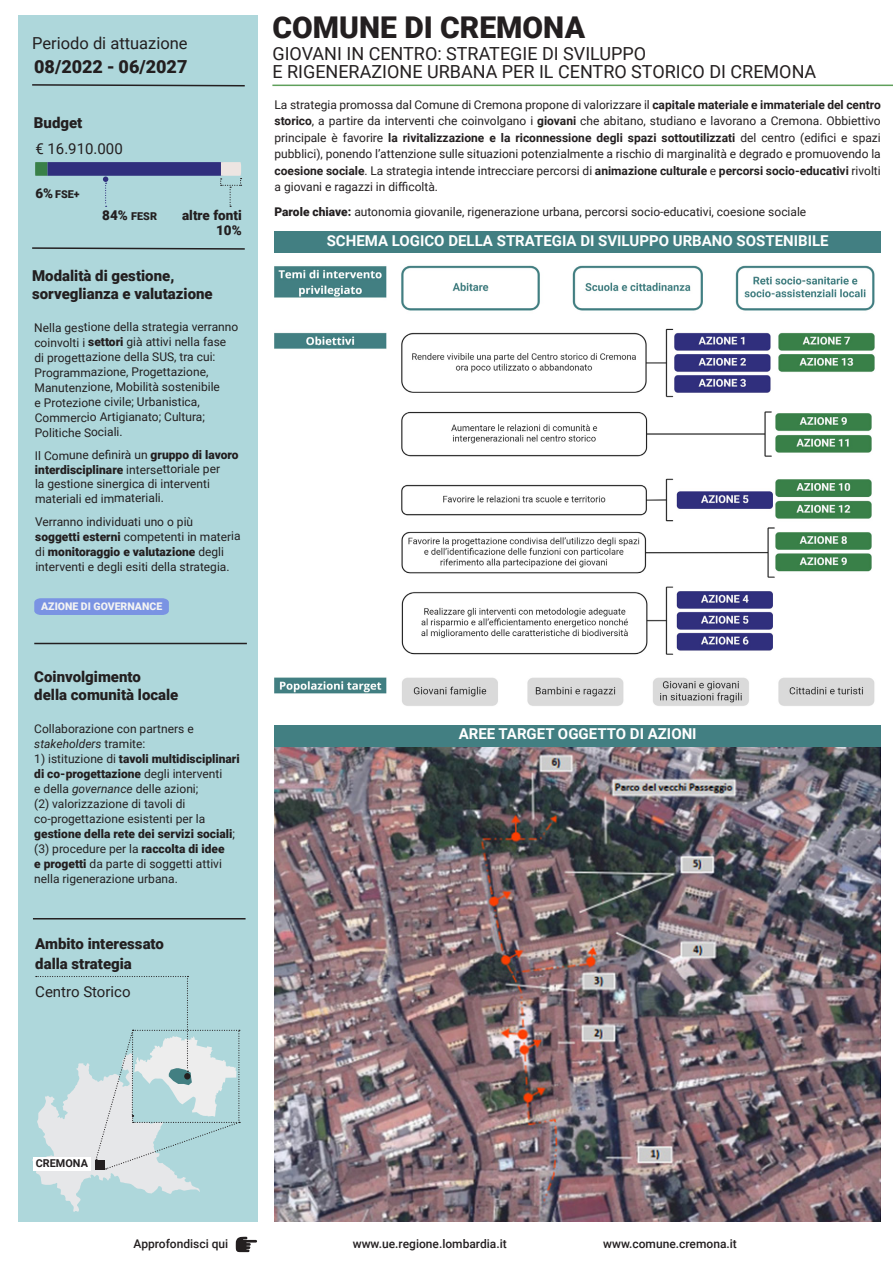
<style>
.page{position:relative;width:893px;height:1263px;background:#fff}
.page>*{position:absolute;margin:0;border:0;box-sizing:border-box;transform-origin:0 0}
.t1{font:900 30px "Roboto";color:#231f20}
.t2{font:18px/18px "Roboto";color:#231f20}
.t3{font:900 18px "Roboto";color:#231f20}
.t4{font:16.5px "Roboto";color:#231f20}
.t5{font:900 15px/18px "Roboto";color:#231f20}
.t6{font:700 15px "Roboto";color:#fff}
.t7{font:15px "Roboto";color:#231f20}
.t8{font:900 13.5px "Roboto";color:#231f20}
.t9{font:12px/15px "Roboto";letter-spacing:-.005em;color:#231f20}
.t10{font:500 12px "Roboto";color:#231f20}
.t11{font:900 10.8px "Roboto";color:#231f20}
.t12{font:700 10.8px "Roboto";color:#231f20}
.t13{font:900 10.5px "Roboto";color:#f3f3f3}
.s1{font-size:13.5px}
.s2{font-weight:900}
.s3{font-style:italic}
.s4{font-weight:700}
</style>
<div class="page">
<div style="left:18px;top:16px;width:239px;height:1206px;background:#aed7db"></div>
<svg style="left:236px;top:1237px;width:21px;height:15px"></svg>
<svg style="left:32px;top:247px;width:213px;height:3px"></svg>
<hr style="left:272px;top:85px;width:621px;height:1px;background:#5fa05b">
<svg style="left:32px;top:84px;width:213px;height:3px"></svg>
<img style="left:274px;top:265px;width:601px;height:441px">
<div style="left:275px;top:231px;width:606px;height:21px;background:#427f82"></div>
<svg style="left:35px;top:162px;width:207px;height:45px"></svg>
<img style="left:275px;top:746px;width:606px;height:476px">
<div style="left:275px;top:725px;width:606px;height:21px;background:#427f82"></div>
<svg style="left:34px;top:598px;width:135px;height:17px"></svg>
<svg style="left:32px;top:976px;width:208px;height:236px"></svg>
<div style="left:33px;top:1157px;width:58px;height:13px;background:#fff"></div>
<hr style="left:34px;top:643px;width:213px;height:1px;background:#231f20">
<hr style="left:33px;top:918px;width:213px;height:1px;background:#231f20">
<h3 class="t4" style="left:32px;top:31px;width:157px">Periodo di attuazione</h3>
<p class="t3" style="left:34px;top:53px;width:155px">08/2022 - 06/2027</p>
<p class="t5" style="left:34px;top:113px;width:50px">Budget</p>
<p class="t7" style="left:35px;top:139px;width:89px">€ 16.910.000</p>
<p class="t11" style="left:35px;top:187px;width:46px"><span class="s1">6%</span> FSE+</p>
<p class="t11" style="left:102px;top:209px;width:56px"><span class="s1">84%</span> FESR</p>
<p class="t8" style="left:182px;top:206px;width:61px">altre fonti</p>
<p class="t8" style="left:216px;top:221px;width:27px">10%</p>
<p class="t5" style="left:32px;top:266px;width:182px">Modalità di gestione, sorveglianza e valutazione</p>
<p class="t9" style="left:34px;top:319px;width:206px">Nella gestione della strategia verranno coinvolti i <span class="s2">settori</span> già attivi nella fase di progettazione della SUS, tra cui:<br>Programmazione, Progettazione, Manutenzione, Mobilità sostenibile<br>e Protezione civile; Urbanistica, Commercio Artigianato; Cultura; Politiche Sociali.</p>
<p class="t9" style="left:35px;top:447px;width:205px;line-height:14.4px">Il Comune definirà un <span class="s2">gruppo di lavoro interdisciplinare</span> intersettoriale per<br>la gestione sinergica di interventi materiali ed immateriali.</p>
<p class="t9" style="left:35px;top:514px;width:207px">Verranno individuati uno o più <span class="s2">soggetti esterni</span> competenti in materia di <span class="s2">monitoraggio e valutazione</span> degli interventi e degli esiti della strategia.</p>
<p class="t13" style="left:41px;top:599px;width:123px">AZIONE DI GOVERNANCE</p>
<p class="t5" style="left:34px;top:667px;width:146px">Coinvolgimento<br>della comunità locale</p>
<p class="t9" style="left:34px;top:721px;width:161px">Collaborazione con partners e <span class="s3">stakeholders</span> tramite:</p>
<p class="t9" style="left:34px;top:751px;width:207px">1) istituzione di <span class="s2">tavoli multidisciplinari di co-progettazione</span> degli interventi<br>e della <span class="s3">governance</span> delle azioni;</p>
<p class="t9" style="left:34px;top:796px;width:202px">(2) valorizzazione di tavoli di co-progettazione esistenti per la <span class="s2">gestione della rete dei servizi sociali</span>;</p>
<p class="t9" style="left:34px;top:841px;width:192px">(3) procedure per la <span class="s2">raccolta di idee e progetti</span> da parte di soggetti attivi nella rigenerazione urbana.</p>
<p class="t5" style="left:35px;top:934px;width:130px">Ambito interessato</p>
<p class="t5" style="left:35px;top:954px;width:98px">dalla strategia</p>
<p class="t7" style="left:35px;top:981px;width:97px">Centro Storico</p>
<p class="t1" style="left:272px;top:6px;width:314px">COMUNE DI CREMONA</p>
<p class="t2" style="left:272px;top:44px;width:545px">GIOVANI IN CENTRO: STRATEGIE DI SVILUPPO<br>E RIGENERAZIONE URBANA PER IL CENTRO STORICO DI CREMONA</p>
<p class="t9" style="left:275px;top:96px;width:608px;line-height:16.5px;text-align:justify">La strategia promossa dal Comune di Cremona propone di valorizzare il <span class="s4">capitale materiale e immateriale del centro storico</span>, a partire da interventi che coinvolgano i <span class="s4">giovani</span> che abitano, studiano e lavorano a Cremona. Obbiettivo principale è favorire <span class="s4">la rivitalizzazione e la riconnessione degli spazi sottoutilizzati</span> del centro (edifici e spazi pubblici), ponendo l’attenzione sulle situazioni potenzialmente a rischio di marginalità e degrado e promuovendo la <span class="s4">coesione sociale</span>. La strategia intende intrecciare percorsi di <span class="s4">animazione culturale</span> e <span class="s4">percorsi socio-educativi</span> rivolti a giovani e ragazzi in difficoltà.</p>
<p class="t9" style="left:275px;top:203px;width:533px"><span class="s2">Parole chiave:</span> autonomia giovanile, rigenerazione urbana, percorsi socio-educativi, coesione sociale</p>
<p class="t6" style="left:327px;top:230px;width:503px">SCHEMA LOGICO DELLA STRATEGIA DI SVILUPPO URBANO SOSTENIBILE</p>
<p class="t6" style="left:459px;top:723px;width:239px">AREE TARGET OGGETTO DI AZIONI</p>
<p class="t12" style="left:36px;top:1156px;width:54px">CREMONA</p>
<p class="t10" style="left:134px;top:1235px;width:96px">Approfondisci qui</p>
<p class="t10" style="left:353px;top:1235px;width:155px">www.ue.regione.lombardia.it</p>
<p class="t10" style="left:603px;top:1235px;width:135px">www.comune.cremona.it</p>
</div>
